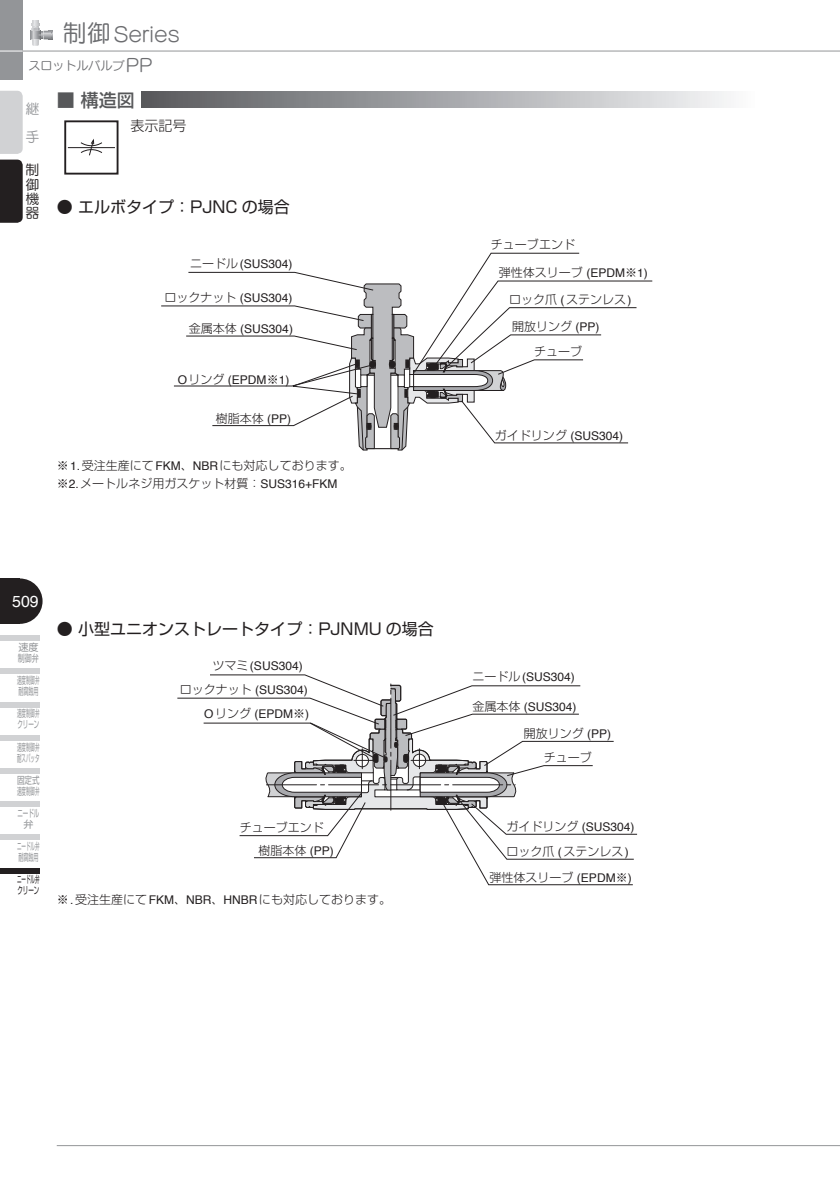
<style>
.page{position:relative;width:840px;height:1191px;background:#fff}
.page>*{position:absolute;margin:0;border:0;box-sizing:border-box;transform-origin:0 0}
.t1{font:20px "Seurat Pro M";color:#6c6d70}
.t2{font:500 18px "Shin Go Pro";color:#57585a}
.t3{font:16px "Shin Go Pro";color:#231f20}
.t4{font:16px "Helvetica";color:#fff}
.t5{font:14px/14px "Seurat Pro M";color:#231f20;text-align:justify}
.t6{font:300 14px "Shin Go Pro";color:#231f20}
.t7{font:14px/28px "Seurat Pro M";color:#939598}
.t8{font:300 12px/18px "Shin Go Pro";color:#231f20}
.t9{font:12px "Helvetica";color:#231f20}
.t10{font:12px "Seurat Pro M";color:#6c6d70}
.t11{font:10px/11px "Shin Go Pro";color:#939598;scale:.45 1}
.t12{font:10px/11px "Shin Go Pro";color:#231f20;scale:.45 1}
.t13{font:10px/11px "Shin Go Pro";color:#939598;scale:.75 1}
.t14{font:10px/11px "Shin Go Pro";color:#939598}
.t15{font:10px/11px "Shin Go Pro";color:#939598;text-align:center;scale:.55 1}
.s1{font-size:24px}
.s2{font-size:18px}
.s3{font-family:"Shin Go Pro";font-weight:300}
.s4{font-family:"Helvetica";font-weight:400}
</style>
<div class="page">
<hr style="left:23px;top:51px;width:816px;height:1px;background:#939598">
<div style="left:0;top:0;width:23px;height:79px;background:#939598"></div>
<svg style="left:0;top:51px;width:23px;height:1px"></svg>
<svg style="left:30px;top:20px;width:22px;height:25px"></svg>
<svg style="left:20px;top:578px;width:23px;height:46px"></svg>
<div style="left:0;top:578px;width:20px;height:46px;background:#231f20"></div>
<hr style="left:57px;top:1145px;width:782px;height:1px;background:#939598">
<svg style="left:0;top:91px;width:23px;height:63px"></svg>
<svg style="left:0;top:160px;width:23px;height:63px"></svg>
<div style="left:0;top:635px;width:40px;height:6px;background:#d1d2d4"></div>
<div style="left:0;top:668px;width:40px;height:6px;background:#d1d2d4"></div>
<div style="left:0;top:701px;width:40px;height:6px;background:#d1d2d4"></div>
<div style="left:0;top:735px;width:40px;height:5px;background:#d1d2d4"></div>
<div style="left:0;top:801px;width:40px;height:6px;background:#d1d2d4"></div>
<div style="left:0;top:834px;width:40px;height:6px;background:#d1d2d4"></div>
<div style="left:0;top:868px;width:40px;height:5px;background:#231f20"></div>
<div style="left:0;top:768px;width:40px;height:6px;background:#d1d2d4"></div>
<div style="left:142px;top:92px;width:612px;height:16px;background:linear-gradient(to right,#57585c,#f9fafb)"></div>
<div style="left:64px;top:120px;width:54px;height:55px;border:2px solid #231f20"></div>
<hr style="left:68px;top:147px;width:47px;height:1px;background:#231f20">
<svg style="left:80px;top:139px;width:23px;height:17px"></svg>
<svg style="left:161px;top:253px;width:491px;height:197px"></svg>
<svg style="left:177px;top:674px;width:460px;height:211px"></svg>
<h1 class="t1" style="left:63px;top:22px;width:118px"><span class="s1">制御</span>Series</h1>
<p class="t10" style="left:28px;top:58px;width:126px">スロットルバルブ<span class="s2">PP</span></p>
<p class="t7" style="left:26px;top:94px;width:15px">継手</p>
<p class="t5" style="left:26px;top:163px;width:15px">制御機器</p>
<h2 class="t2" style="left:57px;top:85px;width:79px">■ 構造図</h2>
<p class="t6" style="left:130px;top:115px;width:57px">表示記号</p>
<h3 class="t3" style="left:57px;top:193px;width:234px">● エルボタイプ：PJNC の場合</h3>
<p class="t9" style="left:190px;top:255px;width:104px"><span class="s3">ニードル</span>(SUS304)</p>
<p class="t9" style="left:164px;top:288px;width:130px"><span class="s3">ロックナット</span> (SUS304)</p>
<p class="t9" style="left:189px;top:319px;width:106px"><span class="s3">金属本体</span> (SUS304)</p>
<p class="t9" style="left:178px;top:370px;width:113px">O<span class="s3">リング</span> (EPDM<span class="s3">※</span>1)</p>
<p class="t8" style="left:216px;top:407px;width:77px">樹脂本体 <span class="s4">(PP)</span></p>
<p class="t8" style="left:57px;top:455px;width:296px">※<span class="s4">1.</span>受注生産にて<span class="s4">FKM</span>、<span class="s4">NBR</span>にも対応しております。※<span class="s4">2.</span>メートルネジ用ガスケット材質：<span class="s4">SUS316+FKM</span></p>
<p class="t8" style="left:490px;top:234px;width:85px">チューブエンド</p>
<p class="t8" style="left:498px;top:262px;width:150px">弾性体スリーブ <span class="s4">(EPDM</span>※<span class="s4">1)</span></p>
<p class="t8" style="left:509px;top:289px;width:124px">ロック爪 <span class="s4">(</span>ステンレス<span class="s4">)</span></p>
<p class="t8" style="left:511px;top:316px;width:89px">開放リング <span class="s4">(PP)</span></p>
<p class="t8" style="left:534px;top:341px;width:49px">チューブ</p>
<p class="t9" style="left:494px;top:426px;width:130px"><span class="s3">ガイドリング</span> (SUS304)</p>
<h3 class="t4" style="left:12px;top:589px;width:28px">509</h3>
<p class="t14" style="left:18px;top:640px;width:22px">速度制御弁</p>
<p class="t11" style="left:17px;top:673px;width:51px">速度制御弁耐腐蝕用</p>
<p class="t11" style="left:17px;top:707px;width:51px">速度制御弁クリーン</p>
<p class="t11" style="left:17px;top:740px;width:51px">速度制御弁耐スパッタ</p>
<p class="t13" style="left:17px;top:773px;width:31px">固定式速度制御弁</p>
<p class="t15" style="left:17px;top:806px;width:41px">ニードル弁</p>
<p class="t11" style="left:17px;top:839px;width:51px">ニードル弁耐腐蝕用</p>
<p class="t12" style="left:17px;top:873px;width:51px">ニードル弁クリーン</p>
<h3 class="t3" style="left:57px;top:616px;width:378px">● 小型ユニオンストレートタイプ：PJNMU の場合</h3>
<p class="t9" style="left:212px;top:656px;width:92px"><span class="s3">ツマミ</span>(SUS304)</p>
<p class="t9" style="left:180px;top:680px;width:130px"><span class="s3">ロックナット</span> (SUS304)</p>
<p class="t9" style="left:204px;top:705px;width:106px">O<span class="s3">リング</span> (EPDM<span class="s3">※</span>)</p>
<p class="t8" style="left:240px;top:816px;width:85px">チューブエンド</p>
<p class="t8" style="left:258px;top:839px;width:77px">樹脂本体 <span class="s4">(PP)</span></p>
<p class="t8" style="left:57px;top:888px;width:336px">※<span class="s4">.</span>受注生産にて<span class="s4">FKM</span>、<span class="s4">NBR</span>、<span class="s4">HNBR</span>にも対応しております。</p>
<p class="t9" style="left:472px;top:668px;width:104px"><span class="s3">ニードル</span>(SUS304)</p>
<p class="t9" style="left:472px;top:697px;width:106px"><span class="s3">金属本体</span> (SUS304)</p>
<p class="t8" style="left:523px;top:722px;width:89px">開放リング <span class="s4">(PP)</span></p>
<p class="t8" style="left:543px;top:747px;width:49px">チューブ</p>
<p class="t9" style="left:506px;top:818px;width:130px"><span class="s3">ガイドリング</span> (SUS304)</p>
<p class="t8" style="left:506px;top:841px;width:124px">ロック爪 <span class="s4">(</span>ステンレス<span class="s4">)</span></p>
<p class="t8" style="left:489px;top:866px;width:143px">弾性体スリーブ <span class="s4">(EPDM</span>※<span class="s4">)</span></p>
</div>
